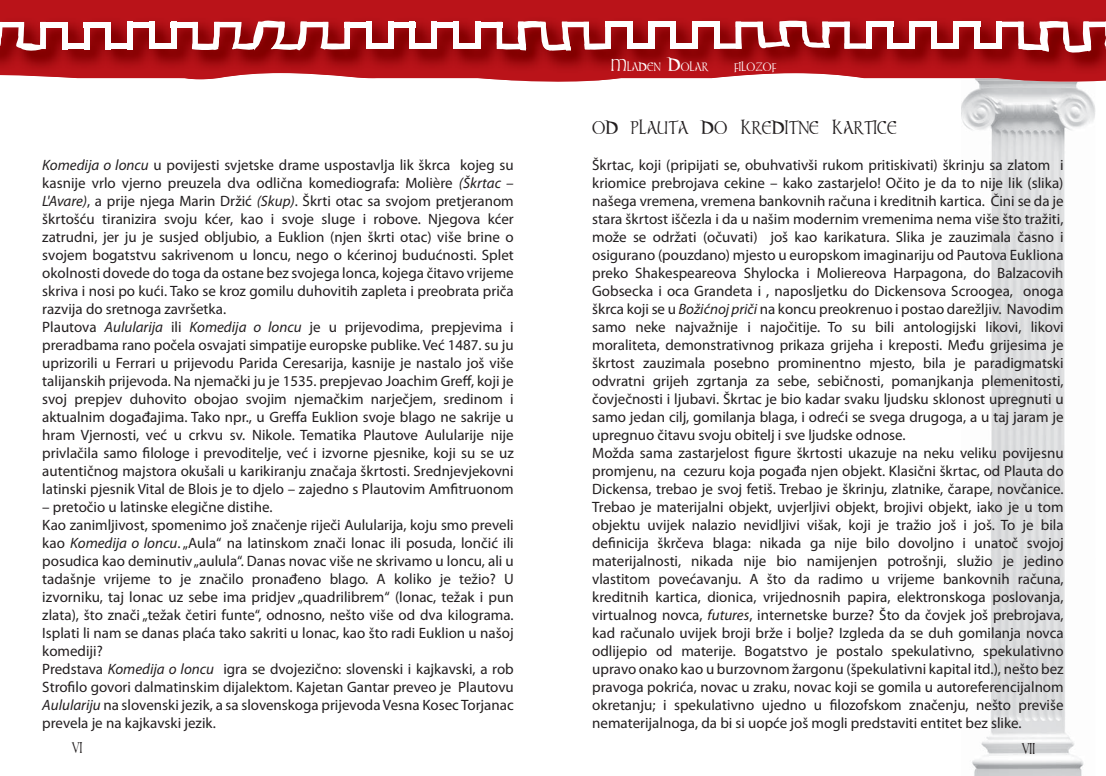
<style>
.page{position:relative;width:1106px;height:776px;background:#fff}
.page>*{position:absolute;margin:0;border:0;box-sizing:border-box;transform-origin:0 0}
.t1{font:18.75px "timesnewvespasian";color:#231f20}
.t2{font:18.75px "timesnewvespasian";color:#fff}
.t3{font:15px/18px "Myriad Pro";color:#231f20}
.t4{font:15px "timesnewvespasian";color:#231f20}
.s1{font-style:italic}
</style>
<div class="page">
<img style="left:961px;top:84px;width:134px;height:692px">
<svg style="left:0;top:0;width:1106px;height:84px;fill:#ba1319"></svg>
<img style="left:0;top:10px;width:1106px;height:70px">
<svg style="left:0;top:22px;width:51px;height:35px"></svg>
<div style="left:40px;top:22px;width:28px;height:5px;background:#fff"></div>
<div style="left:62px;top:22px;width:6px;height:27px;background:#fff"></div>
<div style="left:62px;top:44px;width:27px;height:5px;background:#fff"></div>
<div style="left:84px;top:22px;width:5px;height:27px;background:#fff"></div>
<div style="left:84px;top:22px;width:27px;height:5px;background:#fff"></div>
<div style="left:106px;top:22px;width:5px;height:27px;background:#fff"></div>
<div style="left:106px;top:44px;width:27px;height:5px;background:#fff"></div>
<div style="left:127px;top:22px;width:6px;height:27px;background:#fff"></div>
<div style="left:127px;top:22px;width:27px;height:5px;background:#fff"></div>
<div style="left:149px;top:22px;width:5px;height:27px;background:#fff"></div>
<div style="left:149px;top:44px;width:27px;height:5px;background:#fff"></div>
<div style="left:171px;top:22px;width:5px;height:27px;background:#fff"></div>
<div style="left:171px;top:22px;width:27px;height:5px;background:#fff"></div>
<svg style="left:192px;top:17px;width:158px;height:38px"></svg>
<div style="left:344px;top:22px;width:28px;height:5px;background:#fff"></div>
<div style="left:366px;top:22px;width:6px;height:27px;background:#fff"></div>
<div style="left:366px;top:44px;width:27px;height:5px;background:#fff"></div>
<div style="left:388px;top:22px;width:5px;height:27px;background:#fff"></div>
<div style="left:388px;top:22px;width:27px;height:5px;background:#fff"></div>
<div style="left:410px;top:22px;width:5px;height:27px;background:#fff"></div>
<div style="left:410px;top:44px;width:27px;height:5px;background:#fff"></div>
<div style="left:431px;top:22px;width:6px;height:27px;background:#fff"></div>
<div style="left:431px;top:22px;width:27px;height:5px;background:#fff"></div>
<div style="left:453px;top:22px;width:5px;height:27px;background:#fff"></div>
<div style="left:453px;top:44px;width:27px;height:5px;background:#fff"></div>
<div style="left:475px;top:22px;width:5px;height:27px;background:#fff"></div>
<div style="left:475px;top:22px;width:27px;height:5px;background:#fff"></div>
<svg style="left:496px;top:20px;width:114px;height:35px"></svg>
<div style="left:605px;top:22px;width:27px;height:5px;background:#fff"></div>
<div style="left:627px;top:22px;width:5px;height:27px;background:#fff"></div>
<div style="left:627px;top:43px;width:27px;height:6px;background:#fff"></div>
<div style="left:648px;top:22px;width:6px;height:27px;background:#fff"></div>
<div style="left:648px;top:22px;width:28px;height:5px;background:#fff"></div>
<div style="left:670px;top:22px;width:6px;height:27px;background:#fff"></div>
<div style="left:670px;top:43px;width:27px;height:6px;background:#fff"></div>
<div style="left:692px;top:22px;width:5px;height:27px;background:#fff"></div>
<div style="left:692px;top:22px;width:27px;height:5px;background:#fff"></div>
<svg style="left:714px;top:20px;width:157px;height:33px"></svg>
<div style="left:866px;top:22px;width:5px;height:27px;background:#fff"></div>
<div style="left:866px;top:22px;width:27px;height:5px;background:#fff"></div>
<div style="left:887px;top:22px;width:6px;height:27px;background:#fff"></div>
<div style="left:887px;top:43px;width:28px;height:6px;background:#fff"></div>
<div style="left:909px;top:22px;width:6px;height:27px;background:#fff"></div>
<div style="left:909px;top:22px;width:27px;height:5px;background:#fff"></div>
<div style="left:931px;top:22px;width:5px;height:27px;background:#fff"></div>
<div style="left:931px;top:43px;width:27px;height:6px;background:#fff"></div>
<div style="left:953px;top:22px;width:5px;height:27px;background:#fff"></div>
<div style="left:953px;top:22px;width:27px;height:5px;background:#fff"></div>
<div style="left:974px;top:22px;width:6px;height:27px;background:#fff"></div>
<div style="left:974px;top:43px;width:27px;height:6px;background:#fff"></div>
<svg style="left:996px;top:20px;width:110px;height:37px"></svg>
<p class="t2" style="left:611px;top:54px;width:99px">Mladen Dolar</p>
<p class="t2" style="left:734px;top:54px;width:44px">filozof</p>
<p class="t1" style="left:592px;top:117px;width:306px">OD PLAUTA DO KREDITNE KARTICE</p>
<p class="t3" style="left:592px;top:157px;width:473px">Škrtac, koji (pripijati se, obuhvativši rukom pritiskivati) škrinju sa zlatom i kriomice prebrojava cekine – kako zastarjelo! Očito je da to nije lik (slika) našega vremena, vremena bankovnih računa i kreditnih kartica. Čini se da je stara škrtost iščezla i da u našim modernim vremenima nema više što tražiti, može se održati (očuvati) još kao karikatura. Slika je zauzimala časno i osigurano (pouzdano) mjesto u europskom imaginariju od Pautova Eukliona preko Shakespeareova Shylocka i Moliereova Harpagona, do Balzacovih Gobsecka i oca Grandeta i , naposljetku do Dickensova Scroogea, onoga škrca koji se u <span class="s1">Božićnoj priči</span> na koncu preokrenuo i postao darežljiv. Navodim samo neke najvažnije i najočitije. To su bili antologijski likovi, likovi moraliteta, demonstrativnog prikaza grijeha i kreposti. Među grijesima je škrtost zauzimala posebno prominentno mjesto, bila je paradigmatski odvratni grijeh zgrtanja za sebe, sebičnosti, pomanjkanja plemenitosti, čovječnosti i ljubavi. Škrtac je bio kadar svaku ljudsku sklonost upregnuti u samo jedan cilj, gomilanja blaga, i odreći se svega drugoga, a u taj jaram je upregnuo čitavu svoju obitelj i sve ljudske odnose.<br>Možda sama zastarjelost figure škrtosti ukazuje na neku veliku povijesnu promjenu, na cezuru koja pogađa njen objekt. Klasični škrtac, od Plauta do Dickensa, trebao je svoj fetiš. Trebao je škrinju, zlatnike, čarape, novčanice.<br>Trebao je materijalni objekt, uvjerljivi objekt, brojivi objekt, iako je u tom objektu uvijek nalazio nevidljivi višak, koji je tražio još i još. To je bila definicija škrčeva blaga: nikada ga nije bilo dovoljno i unatoč svojoj materijalnosti, nikada nije bio namijenjen potrošnji, služio je jedino vlastitom povećavanju. A što da radimo u vrijeme bankovnih računa, kreditnih kartica, dionica, vrijednosnih papira, elektronskoga poslovanja, virtualnog novca, <span class="s1">futures</span>, internetske burze? Što da čovjek još prebrojava, kad računalo uvijek broji brže i bolje? Izgleda da se duh gomilanja novca odlijepio od materije. Bogatstvo je postalo spekulativno, spekulativno upravo onako kao u burzovnom žargonu (špekulativni kapital itd.), nešto bez pravoga pokrića, novac u zraku, novac koji se gomila u autoreferencijalnom okretanju; i spekulativno ujedno u filozofskom značenju, nešto previše nematerijalnoga, da bi si uopće još mogli predstaviti entitet bez slike.</p>
<p class="t3" style="left:42px;top:157px;width:473px"><span class="s1">Komedija o loncu</span> u povijesti svjetske drame uspostavlja lik škrca kojeg su kasnije vrlo vjerno preuzela dva odlična komediografa: Molière <span class="s1">(Škrtac – L'Avare)</span>, a prije njega Marin Držić <span class="s1">(Skup)</span>. Škrti otac sa svojom pretjeranom škrtošću tiranizira svoju kćer, kao i svoje sluge i robove. Njegova kćer zatrudni, jer ju je susjed obljubio, a Euklion (njen škrti otac) više brine o svojem bogatstvu sakrivenom u loncu, nego o kćerinoj budućnosti. Splet okolnosti dovede do toga da ostane bez svojega lonca, kojega čitavo vrijeme skriva i nosi po kući. Tako se kroz gomilu duhovitih zapleta i preobrata priča razvija do sretnoga završetka.<br>Plautova <span class="s1">Aulularija</span> ili <span class="s1">Komedija o loncu</span> je u prijevodima, prepjevima i preradbama rano počela osvajati simpatije europske publike. Već 1487. su ju uprizorili u Ferrari u prijevodu Parida Ceresarija, kasnije je nastalo još više talijanskih prijevoda. Na njemački ju je 1535. prepjevao Joachim Greff, koji je svoj prepjev duhovito obojao svojim njemačkim narječjem, sredinom i aktualnim događajima. Tako npr., u Greffa Euklion svoje blago ne sakrije u hram Vjernosti, već u crkvu sv. Nikole. Tematika Plautove Aulularije nije privlačila samo filologe i prevoditelje, već i izvorne pjesnike, koji su se uz autentičnog majstora okušali u karikiranju značaja škrtosti. Srednjevjekovni latinski pjesnik Vital de Blois je to djelo – zajedno s Plautovim Amfitruonom</p>
<p class="t3" style="left:42px;top:499px;width:473px">– pretočio u latinske elegične distihe.<br>Kao zanimljivost, spomenimo još značenje riječi Aulularija, koju smo preveli kao <span class="s1">Komedija o loncu</span>. „Aula“ na latinskom znači lonac ili posuda, lončić ili posudica kao deminutiv „aulula“. Danas novac više ne skrivamo u loncu, ali u tadašnje vrijeme to je značilo pronađeno blago. A koliko je težio? U izvorniku, taj lonac uz sebe ima pridjev „quadrilibrem“ (lonac, težak i pun zlata), što znači „težak četiri funte“, odnosno, nešto više od dva kilograma.<br>Isplati li nam se danas plaća tako sakriti u lonac, kao što radi Euklion u našoj komediji?<br>Predstava <span class="s1">Komedija o loncu</span> igra se dvojezično: slovenski i kajkavski, a rob Strofilo govori dalmatinskim dijalektom. Kajetan Gantar preveo je Plautovu <span class="s1">Aululariju</span> na slovenski jezik, a sa slovenskoga prijevoda Vesna Kosec Torjanac prevela je na kajkavski jezik.</p>
<p class="t4" style="left:72px;top:739px;width:12px">6</p>
<p class="t4" style="left:1022px;top:740px;width:14px">7</p>
</div>
